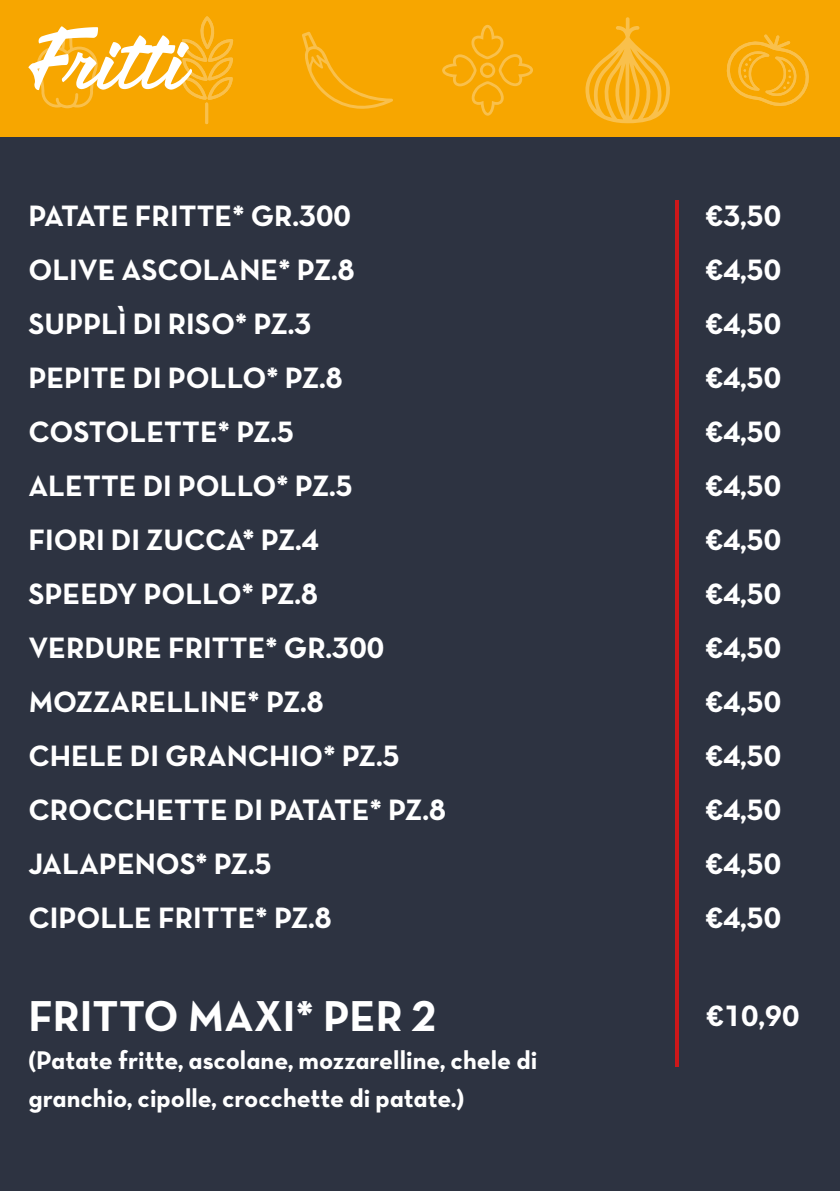
<style>
.page{position:relative;width:840px;height:1191px;background:#fff}
.page>*{position:absolute;margin:0;border:0;box-sizing:border-box;transform-origin:0 0}
.t1{font:64px "The Delicate DEMO";color:#fff}
.t2{font:44px "Neutra Text TF Bold Alt";color:#fff}
.t3{font:30px/54px "Neutra Text TF Bold Alt";color:#fff}
.t4{font:26px/38px "Neutra Text TF Bold Alt";color:#fff}
</style>
<div class="page">
<div style="left:0;top:0;width:839px;height:1191px;background:#2d3341"></div>
<div style="left:0;top:0;width:839px;height:137px;background:#f7a600"></div>
<hr style="left:675px;top:201px;width:3px;height:866px;background:#cd171a">
<svg style="left:302px;top:32px;width:91px;height:77px"></svg>
<svg style="left:181px;top:16px;width:52px;height:108px"></svg>
<svg style="left:37px;top:32px;width:61px;height:76px"></svg>
<svg style="left:726px;top:34px;width:83px;height:72px"></svg>
<svg style="left:585px;top:17px;width:84px;height:106px"></svg>
<svg style="left:442px;top:25px;width:90px;height:91px"></svg>
<h1 class="t1" style="left:28px;top:30px;width:164px">Fritti</h1>
<p class="t3" style="left:28px;top:188px;width:419px">PATATE FRITTE* GR.300<br>OLIVE ASCOLANE* PZ.8<br>SUPPLÌ DI RISO* PZ.3<br>PEPITE DI POLLO* PZ.8<br>COSTOLETTE* PZ.5<br>ALETTE DI POLLO* PZ.5<br>FIORI DI ZUCCA* PZ.4<br>SPEEDY POLLO* PZ.8<br>VERDURE FRITTE* GR.300<br>MOZZARELLINE* PZ.8<br>CHELE DI GRANCHIO* PZ.5<br>CROCCHETTE DI PATATE* PZ.8<br>JALAPENOS* PZ.5<br>CIPOLLE FRITTE* PZ.8</p>
<p class="t3" style="left:705px;top:188px;width:77px;text-align:justify">€3,50 €4,50 €4,50 €4,50 €4,50 €4,50 €4,50 €4,50 €4,50 €4,50 €4,50 €4,50 €4,50 €4,50</p>
<h2 class="t2" style="left:28px;top:989px;width:410px">FRITTO MAXI* PER 2</h2>
<p class="t4" style="left:28px;top:1041px;width:510px">(Patate fritte, ascolane, mozzarelline, chele di granchio, cipolle, crocchette di patate.)</p>
<p class="t3" style="left:706px;top:988px;width:94px">€10,90</p>
</div>
